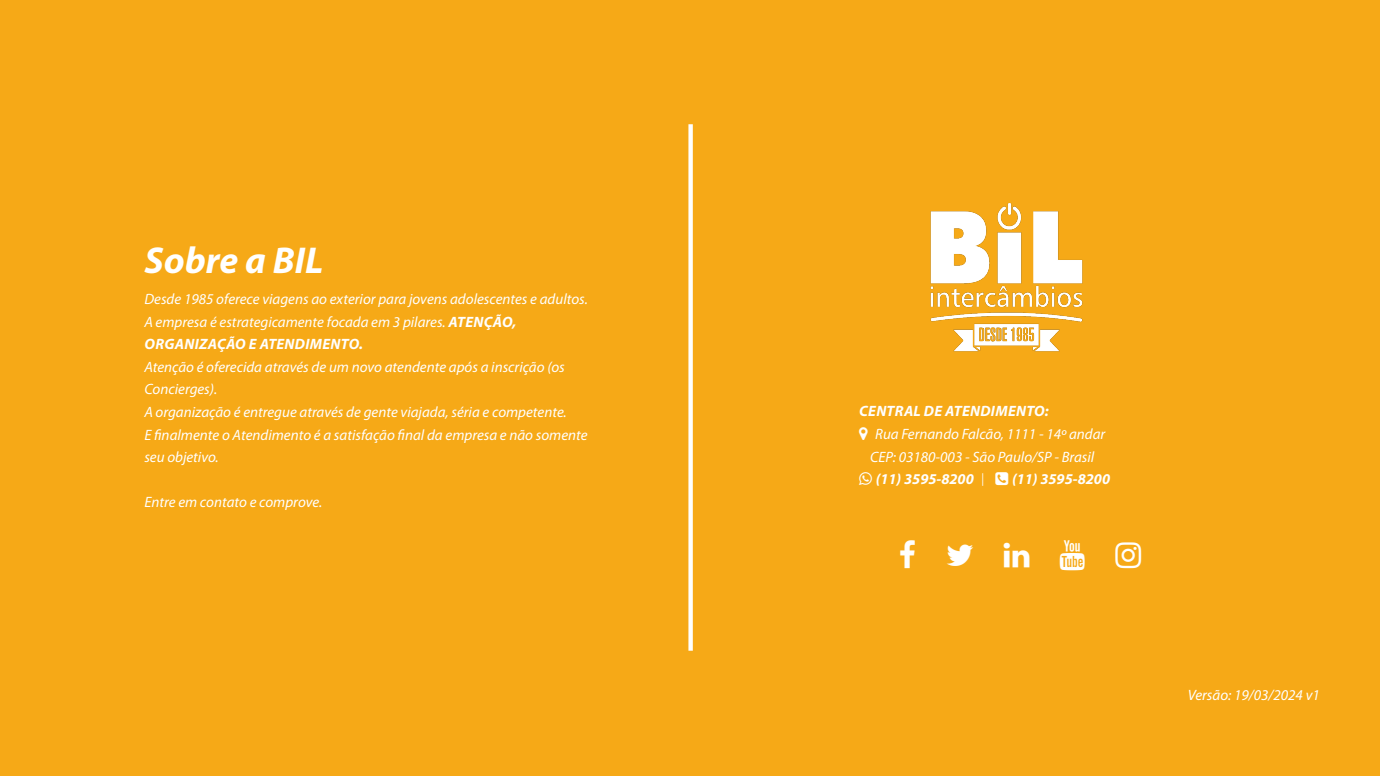
<style>
.page{position:relative;width:1380px;height:776px;background:#fff}
.page>*{position:absolute;margin:0;border:0;box-sizing:border-box;transform-origin:0 0}
.t1{font:italic 700 37.5px "Myriad Pro";color:#fff}
.t2{font:italic 15px/22.5px "Myriad Pro";color:#fff}
.t3{font:italic 700 15px "Myriad Pro";letter-spacing:.005em;color:#fff}
.s1{font-weight:700}
.s2{font-family:"Roboto";font-weight:300;font-style:normal}
</style>
<div class="page">
<div style="left:1px;top:0;width:1379px;height:775px;background:#f6a917"></div>
<div style="left:688px;top:124px;width:5px;height:526px;background:#fff"></div>
<img style="left:930px;top:203px;width:153px;height:149px">
<p class="t1" style="left:144px;top:239px;width:180px">Sobre a BIL</p>
<p class="t2" style="left:144px;top:288px;width:445px">Desde 1985 oferece viagens ao exterior para jovens adolescentes e adultos.</p>
<p class="t2" style="left:144px;top:311px;width:373px">A empresa é estrategicamente focada em 3 pilares. <span class="s1">ATENÇÃO,<br>ORGANIZAÇÃO E ATENDIMENTO.</span></p>
<p class="t2" style="left:144px;top:356px;width:422px">Atenção é oferecida através de um novo atendente após a inscrição (os<br>Concierges).</p>
<p class="t2" style="left:144px;top:401px;width:424px">A organização é entregue através de gente viajada, séria e competente.</p>
<p class="t2" style="left:144px;top:423px;width:445px">E finalmente o Atendimento é a satisfação final da empresa e não somente seu objetivo.</p>
<p class="t2" style="left:144px;top:491px;width:179px">Entre em contato e comprove.</p>
<p class="t3" style="left:859px;top:403px;width:191px">CENTRAL DE ATENDIMENTO:</p>
<p class="t2" style="left:875px;top:423px;width:232px">Rua Fernando Falcão, 1111 - 14º andar</p>
<p class="t2" style="left:870px;top:445px;width:226px">CEP: 03180-003 - São Paulo/SP - Brasil</p>
<p class="t3" style="left:876px;top:470px;width:110px">(11) 3595-8200 <span class="s2">|</span></p>
<p class="t3" style="left:1012px;top:470px;width:100px">(11) 3595-8200</p>
<p class="t2" style="left:1188px;top:683px;width:134px">Versão: 19/03/2024 v1</p>
</div>
